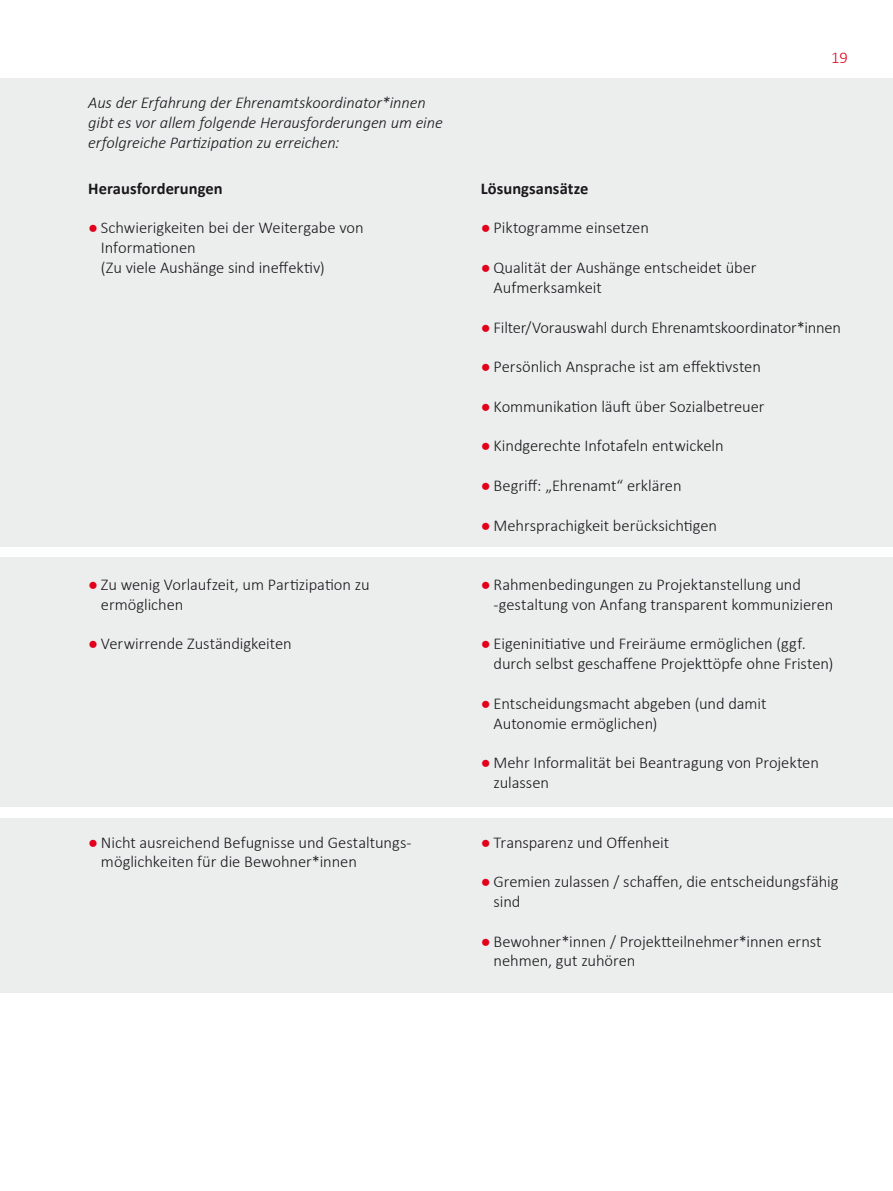
<style>
.page{position:relative;width:893px;height:1191px;background:#fff}
.page>*{position:absolute;margin:0;border:0;box-sizing:border-box;transform-origin:0 0}
.t1{font:300 16.5px/19.8px "Calibri";letter-spacing:-.005em;color:#1a171c}
.t2{font:italic 300 16.5px/19.8px "Calibri";letter-spacing:-.005em;color:#1a171c}
.t3{font:700 16.5px "Calibri";letter-spacing:.005em;color:#1a171c}
.t4{font:300 16.5px "Calibri";color:#e2001a}
.s1{font-family:"Arial";font-weight:400;color:#e2001a}
</style>
<div class="page">
<div style="left:0;top:79px;width:893px;height:468px;background:#eceded"></div>
<div style="left:0;top:557px;width:893px;height:249px;background:#eceded"></div>
<div style="left:0;top:818px;width:893px;height:174px;background:#eceded"></div>
<p class="t4" style="left:831px;top:48px;width:18px">19</p>
<p class="t2" style="left:88px;top:93px;width:356px">Aus der Erfahrung der Ehrenamtskoordinator*innen gibt es vor allem folgende Herausforderungen um eine erfolgreiche Partizipation zu erreichen:</p>
<p class="t3" style="left:88px;top:178px;width:136px">Herausforderungen</p>
<p class="t1" style="left:101px;top:218px;width:264px;text-indent:-13px"><span class="s1">●</span> Schwierigkeiten bei der Weitergabe von<br>Informationen<br>(Zu viele Aushänge sind ineffektiv)</p>
<p class="t3" style="left:481px;top:178px;width:109px">Lösungsansätze</p>
<p class="t1" style="left:481px;top:218px;width:170px"><span class="s1">●</span> Piktogramme einsetzen</p>
<p class="t1" style="left:494px;top:257px;width:264px;text-indent:-13px"><span class="s1">●</span> Qualität der Aushänge entscheidet über<br>Aufmerksamkeit</p>
<p class="t1" style="left:481px;top:317px;width:362px"><span class="s1">●</span> Filter/Vorauswahl durch Ehrenamtskoordinator*innen</p>
<p class="t1" style="left:481px;top:356px;width:282px"><span class="s1">●</span> Persönlich Ansprache ist am effektivsten</p>
<p class="t1" style="left:481px;top:396px;width:285px"><span class="s1">●</span> Kommunikation läuft über Sozialbetreuer</p>
<p class="t1" style="left:481px;top:436px;width:244px"><span class="s1">●</span> Kindgerechte Infotafeln entwickeln</p>
<p class="t1" style="left:481px;top:475px;width:202px"><span class="s1">●</span> Begriff: „Ehrenamt“ erklären</p>
<p class="t1" style="left:481px;top:515px;width:238px"><span class="s1">●</span> Mehrsprachigkeit berücksichtigen</p>
<p class="t1" style="left:101px;top:574px;width:270px;text-indent:-13px"><span class="s1">●</span> Zu wenig Vorlaufzeit, um Partizipation zu ermöglichen</p>
<p class="t1" style="left:88px;top:634px;width:205px"><span class="s1">●</span> Verwirrende Zuständigkeiten</p>
<p class="t1" style="left:494px;top:574px;width:341px;text-indent:-13px"><span class="s1">●</span> Rahmenbedingungen zu Projektanstellung und -gestaltung von Anfang transparent kommunizieren</p>
<p class="t1" style="left:494px;top:634px;width:341px;text-indent:-13px"><span class="s1">●</span> Eigeninitiative und Freiräume ermöglichen (ggf. durch selbst geschaffene Projekttöpfe ohne Fristen)</p>
<p class="t1" style="left:494px;top:693px;width:274px;text-indent:-13px"><span class="s1">●</span> Entscheidungsmacht abgeben (und damit<br>Autonomie ermöglichen)</p>
<p class="t1" style="left:494px;top:752px;width:327px;text-indent:-13px"><span class="s1">●</span> Mehr Informalität bei Beantragung von Projekten zulassen</p>
<p class="t1" style="left:101px;top:832px;width:312px;text-indent:-13px"><span class="s1">●</span> Nicht ausreichend Befugnisse und Gestaltungs&shy;möglichkeiten für die Bewohner*innen</p>
<p class="t1" style="left:481px;top:832px;width:190px"><span class="s1">●</span> Transparenz und Offenheit</p>
<p class="t1" style="left:494px;top:871px;width:346px;text-indent:-13px"><span class="s1">●</span> Gremien zulassen / schaffen, die entscheidungsfähig sind</p>
<p class="t1" style="left:494px;top:931px;width:330px;text-indent:-13px"><span class="s1">●</span> Bewohner*innen / Projektteilnehmer*innen ernst nehmen, gut zuhören</p>
</div>
